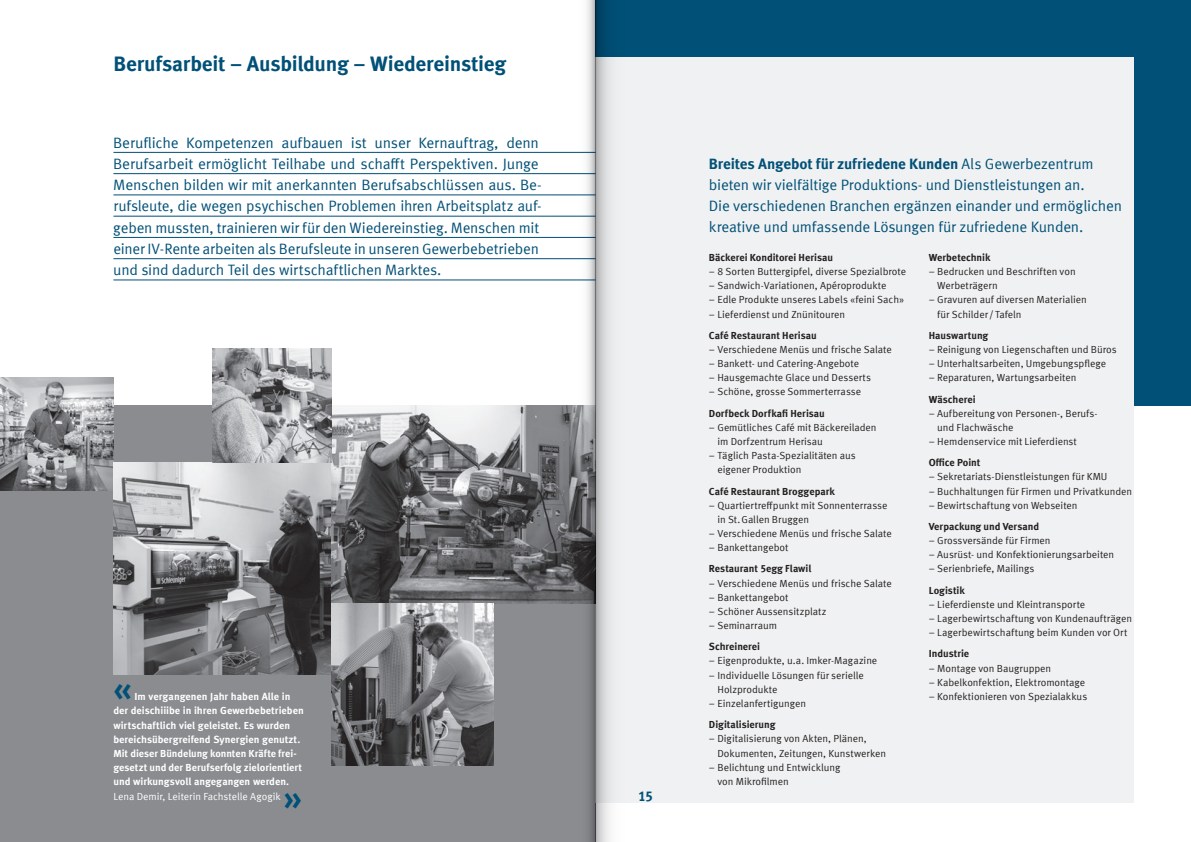
<style>
.page{position:relative;width:1191px;height:842px;background:#fff}
.page>*{position:absolute;margin:0;border:0;box-sizing:border-box;transform-origin:0 0}
.t1{font:700 33px "Meta Offc";color:#005077}
.t2{font:700 21px "Meta Offc";letter-spacing:-.01em;color:#005077}
.t3{font:15px/21.3px "Meta Offc Norm";letter-spacing:-.015em;color:#005077}
.t4{font:700 15px "Meta Offc";letter-spacing:-.01em;color:#005077}
.t5{font:700 14px "Meta Offc";color:#005077}
.t6{font:10.2px/14.2px "Meta Offc Norm";letter-spacing:-.005em;color:#231f20}
.t7{font:700 10.2px/14.2px "Meta Offc";color:#fff}
.t8{font:700 10.2px "Meta Offc";letter-spacing:-.005em;color:#231f20}
.t9{font:10.2px "Meta Offc Norm";letter-spacing:-.005em;color:#fff}
.s1{font-family:"Meta Offc Norm";font-weight:400}
</style>
<div class="page">
<div style="left:595px;top:0;width:596px;height:405px;background:#005077"></div>
<div style="left:0;top:405px;width:595px;height:437px;background:#8a8c8f"></div>
<div style="left:595px;top:57px;width:539px;height:745px;background:#f0f1f2"></div>
<img style="left:0;top:377px;width:113px;height:113px">
<img style="left:113px;top:462px;width:219px;height:213px">
<img style="left:332px;top:405px;width:221px;height:199px">
<img style="left:332px;top:604px;width:161px;height:161px">
<img style="left:213px;top:349px;width:119px;height:113px">
<hr style="left:113px;top:152px;width:482px;height:1px;background:#005077">
<hr style="left:113px;top:173px;width:482px;height:1px;background:#005077">
<hr style="left:113px;top:195px;width:482px;height:1px;background:#005077">
<hr style="left:113px;top:216px;width:482px;height:1px;background:#005077">
<hr style="left:113px;top:237px;width:482px;height:1px;background:#005077">
<hr style="left:113px;top:258px;width:482px;height:1px;background:#005077">
<hr style="left:113px;top:280px;width:482px;height:1px;background:#005077">
<svg style="left:595px;top:0;width:71px;height:842px"></svg>
<svg style="left:553px;top:0;width:42px;height:842px"></svg>
<h2 class="t2" style="left:113px;top:52px;width:394px">Berufsarbeit – Ausbildung – Wiedereinstieg</h2>
<p class="t3" style="left:113px;top:132px;width:430px">Berufliche Kompetenzen aufbauen ist unser Kernauftrag, denn Berufsarbeit ermöglicht Teilhabe und schafft Perspektiven. Junge Menschen bilden wir mit anerkannten Berufsabschlüssen aus. Be&shy;rufsleute, die wegen psychischen Problemen ihren Arbeitsplatz auf&shy;geben mussten, trainieren wir für den Wiedereinstieg. Menschen mit einer IV-Rente arbeiten als Berufsleute in unseren Gewerbebetrieben und sind dadurch Teil des wirtschaftlichen Marktes.</p>
<h1 class="t1" style="left:113px;top:669px;width:20px">«</h1>
<p class="t7" style="left:113px;top:690px;width:192px;text-indent:21px">Im vergangenen Jahr haben Alle in der deischiiibe in ihren Gewerbebetrieben wirtschaftlich viel geleistet. Es wurden bereichsübergreifend Synergien genutzt.<br>Mit dieser Bündelung konnten Kräfte frei&shy;gesetzt und der Berufserfolg zielorientiert und wirkungsvoll angegangen werden.</p>
<p class="t9" style="left:113px;top:790px;width:169px">Lena Demir, Leiterin Fachstelle Agogik</p>
<h1 class="t1" style="left:284px;top:777px;width:20px">»</h1>
<h3 class="t5" style="left:638px;top:788px;width:17px">15</h3>
<h3 class="t4" style="left:709px;top:154px;width:386px">Breites Angebot für zufriedene Kunden <span class="s1">Als Gewerbezentrum</span></h3>
<h3 class="t3" style="left:709px;top:174px;width:414px">bieten wir vielfältige Produktions- und Dienstleistungen an.<br>Die verschiedenen Branchen ergänzen einander und ermöglichen kreative und umfassende Lösungen für zufriedene Kunden.</h3>
<p class="t8" style="left:709px;top:251px;width:126px">Bäckerei Konditorei Herisau</p>
<p class="t6" style="left:709px;top:265px;width:199px">– 8 Sorten Buttergipfel, diverse Spezialbrote</p>
<p class="t6" style="left:709px;top:279px;width:179px">– Sandwich-Variationen, Apéroprodukte</p>
<p class="t6" style="left:709px;top:293px;width:197px">– Edle Produkte unseres Labels «feini Sach»</p>
<p class="t6" style="left:709px;top:307px;width:138px">– Lieferdienst und Znünitouren</p>
<p class="t8" style="left:709px;top:329px;width:109px">Café Restaurant Herisau</p>
<p class="t6" style="left:709px;top:342px;width:184px">– Verschiedene Menüs und frische Salate</p>
<p class="t6" style="left:709px;top:357px;width:152px">– Bankett- und Catering-Angebote</p>
<p class="t6" style="left:709px;top:371px;width:163px">– Hausgemachte Glace und Desserts</p>
<p class="t6" style="left:709px;top:385px;width:154px">– Schöne, grosse Sommerterrasse</p>
<p class="t8" style="left:709px;top:407px;width:117px">Dorfbeck Dorfkafi Herisau</p>
<p class="t6" style="left:717px;top:420px;width:161px;text-indent:-9px">– Gemütliches Café mit Bäckereiladen im Dorfzentrum Herisau</p>
<p class="t6" style="left:717px;top:449px;width:140px;text-indent:-9px">– Täglich Pasta-Spezialitäten aus eigener Produktion</p>
<p class="t8" style="left:709px;top:485px;width:127px">Café Restaurant Broggepark</p>
<p class="t6" style="left:717px;top:498px;width:172px;text-indent:-9px">– Quartiertreffpunkt mit Sonnenterrasse in St.Gallen Bruggen</p>
<p class="t6" style="left:709px;top:527px;width:184px">– Verschiedene Menüs und frische Salate</p>
<p class="t6" style="left:709px;top:541px;width:81px">– Bankettangebot</p>
<p class="t8" style="left:709px;top:563px;width:104px">Restaurant 5egg Flawil</p>
<p class="t6" style="left:709px;top:576px;width:184px">– Verschiedene Menüs und frische Salate</p>
<p class="t6" style="left:709px;top:590px;width:81px">– Bankettangebot</p>
<p class="t6" style="left:709px;top:604px;width:119px">– Schöner Aussensitzplatz</p>
<p class="t6" style="left:709px;top:619px;width:70px">– Seminarraum</p>
<p class="t8" style="left:709px;top:641px;width:53px">Schreinerei</p>
<p class="t6" style="left:709px;top:654px;width:170px">– Eigenprodukte, u.a. Imker-Magazine</p>
<p class="t6" style="left:717px;top:668px;width:148px;text-indent:-9px">– Individuelle Lösungen für serielle<br>Holzprodukte</p>
<p class="t6" style="left:709px;top:697px;width:99px">– Einzelanfertigungen</p>
<p class="t8" style="left:709px;top:718px;width:68px">Digitalisierung</p>
<p class="t6" style="left:717px;top:732px;width:170px;text-indent:-9px">– Digitalisierung von Akten, Plänen,<br>Dokumenten, Zeitungen, Kunstwerken</p>
<p class="t6" style="left:717px;top:760px;width:124px;text-indent:-9px">– Belichtung und Entwicklung von Mikrofilmen</p>
<p class="t8" style="left:928px;top:251px;width:63px">Werbetechnik</p>
<p class="t6" style="left:937px;top:265px;width:140px;text-indent:-9px">– Bedrucken und Beschriften von<br>Werbeträgern</p>
<p class="t6" style="left:937px;top:293px;width:151px;text-indent:-9px">– Gravuren auf diversen Materialien für Schilder /Tafeln</p>
<p class="t8" style="left:928px;top:329px;width:61px">Hauswartung</p>
<p class="t6" style="left:928px;top:343px;width:189px">– Reinigung von Liegenschaften und Büros</p>
<p class="t6" style="left:928px;top:357px;width:179px">– Unterhaltsarbeiten, Umgebungspflege</p>
<p class="t6" style="left:928px;top:371px;width:149px">– Reparaturen, Wartungsarbeiten</p>
<p class="t8" style="left:928px;top:393px;width:48px">Wäscherei</p>
<p class="t6" style="left:937px;top:406px;width:162px;text-indent:-9px">– Aufbereitung von Personen-, Berufs&shy;und Flachwäsche</p>
<p class="t6" style="left:928px;top:435px;width:150px">– Hemdenservice mit Lieferdienst</p>
<p class="t8" style="left:928px;top:457px;width:53px">Office Point</p>
<p class="t6" style="left:928px;top:470px;width:180px">– Sekretariats-Dienstleistungen für KMU</p>
<p class="t6" style="left:928px;top:484px;width:205px">– Buchhaltungen für Firmen und Privatkunden</p>
<p class="t6" style="left:928px;top:498px;width:150px">– Bewirtschaftung von Webseiten</p>
<p class="t8" style="left:928px;top:520px;width:112px">Verpackung und Versand</p>
<p class="t6" style="left:928px;top:534px;width:123px">– Grossversände für Firmen</p>
<p class="t6" style="left:928px;top:548px;width:187px">– Ausrüst- und Konfektionierungsarbeiten</p>
<p class="t6" style="left:928px;top:562px;width:107px">– Serienbriefe, Mailings</p>
<p class="t8" style="left:928px;top:584px;width:38px">Logistik</p>
<p class="t6" style="left:928px;top:597px;width:158px">– Lieferdienste und Kleintransporte</p>
<p class="t6" style="left:928px;top:612px;width:205px">– Lagerbewirtschaftung von Kundenaufträgen</p>
<p class="t6" style="left:928px;top:626px;width:200px">– Lagerbewirtschaftung beim Kunden vor Ort</p>
<p class="t8" style="left:928px;top:648px;width:42px">Industrie</p>
<p class="t6" style="left:928px;top:661px;width:124px">– Montage von Baugruppen</p>
<p class="t6" style="left:928px;top:675px;width:158px">– Kabelkonfektion, Elektromontage</p>
<p class="t6" style="left:928px;top:689px;width:160px">– Konfektionieren von Spezialakkus</p>
</div>
